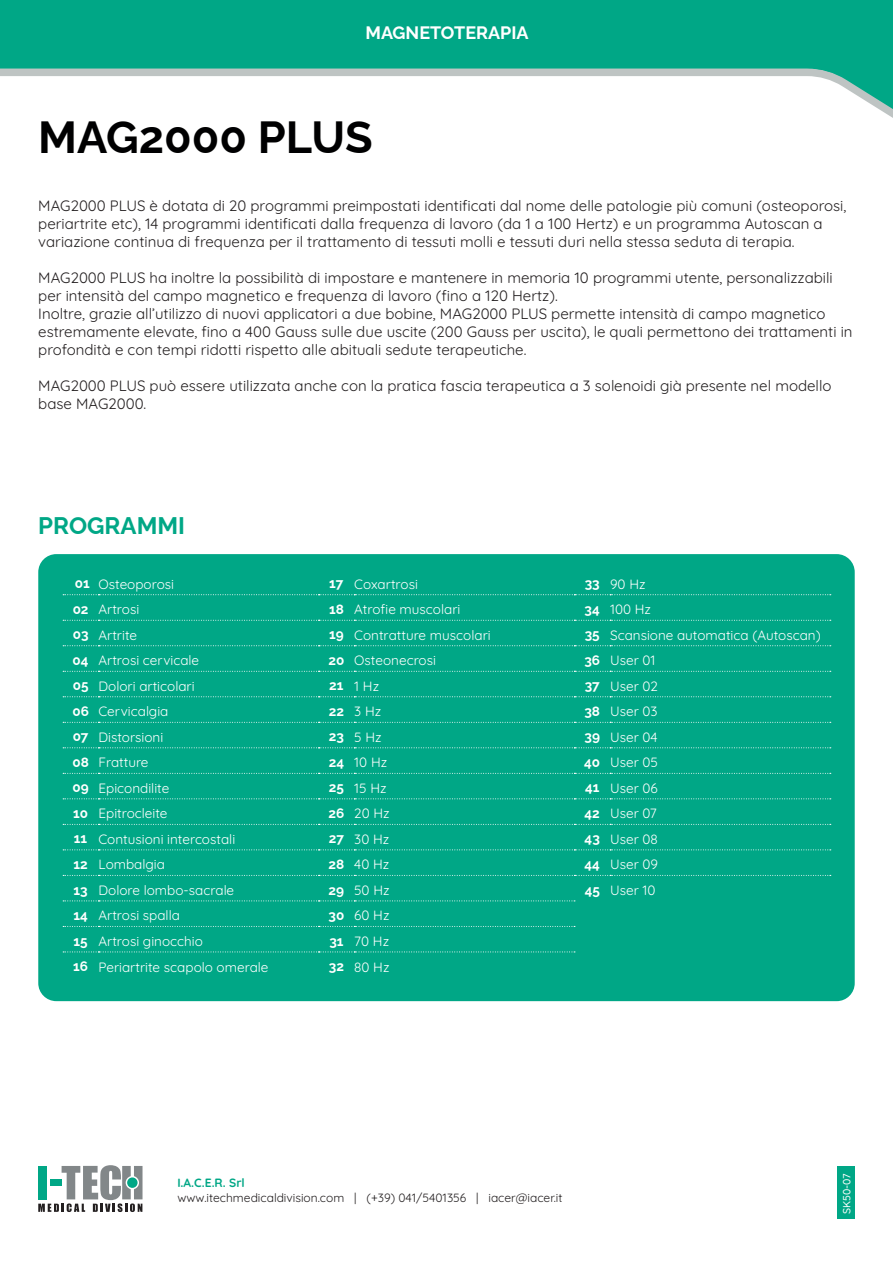
<style>
.page{position:relative;width:893px;height:1263px;background:#fff}
.page>*{position:absolute;margin:0;border:0;box-sizing:border-box;transform-origin:0 0}
.t1{font:700 45px "Raleway";color:#000001}
.t2{font:700 24px "Raleway";color:#00a786}
.t3{font:700 18px "Raleway";color:#fff}
.t4{font:15px/18px "Quicksand";color:#231f20}
.t5{font:13.5px "Quicksand";color:#fff}
.t6{font:700 13.5px "Raleway";color:#fff}
.t7{font:12px "Quicksand";color:#231f20}
.t8{font:700 12px "Quicksand";color:#00a786}
.t9{font:500 10.5px "Quicksand";color:#fff}
</style>
<div class="page">
<div style="left:0;top:0;width:893px;height:65px;background:#00a786"></div>
<svg style="left:0;top:65px;width:893px;height:53px"></svg>
<svg style="left:38px;top:1165px;width:105px;height:47px"></svg>
<div style="left:837px;top:1166px;width:18px;height:53px;background:#00a786"></div>
<div style="left:38px;top:554px;width:817px;height:447px;background:#00a786;border-radius:18px"></div>
<svg style="left:63px;top:594px;width:768px;height:1px"></svg>
<svg style="left:63px;top:900px;width:512px;height:1px"></svg>
<svg style="left:63px;top:926px;width:512px;height:1px"></svg>
<svg style="left:63px;top:951px;width:512px;height:1px"></svg>
<svg style="left:63px;top:620px;width:768px;height:1px"></svg>
<svg style="left:63px;top:645px;width:768px;height:1px"></svg>
<svg style="left:63px;top:671px;width:768px;height:1px"></svg>
<svg style="left:63px;top:696px;width:768px;height:1px"></svg>
<svg style="left:63px;top:722px;width:768px;height:1px"></svg>
<svg style="left:63px;top:747px;width:768px;height:1px"></svg>
<svg style="left:63px;top:773px;width:768px;height:1px"></svg>
<svg style="left:63px;top:798px;width:768px;height:1px"></svg>
<svg style="left:63px;top:824px;width:768px;height:1px"></svg>
<svg style="left:63px;top:849px;width:768px;height:1px"></svg>
<svg style="left:63px;top:875px;width:768px;height:1px"></svg>
<p class="t3" style="left:365px;top:18px;width:165px">MAGNETOTERAPIA</p>
<p class="t1" style="left:38px;top:101px;width:336px">MAG2000 PLUS</p>
<p class="t4" style="left:38px;top:195px;width:810px">MAG2000 PLUS è dotata di 20 programmi preimpostati identificati dal nome delle patologie più comuni (osteoporosi, periartrite etc), 14 programmi identificati dalla frequenza di lavoro (da 1 a 100 Hertz) e un programma Autoscan a variazione continua di frequenza per il trattamento di tessuti molli e tessuti duri nella stessa seduta di terapia.</p>
<p class="t4" style="left:38px;top:267px;width:796px">MAG2000 PLUS ha inoltre la possibilità di impostare e mantenere in memoria 10 programmi utente, personalizzabili per intensità del campo magnetico e frequenza di lavoro (fino a 120 Hertz).</p>
<p class="t4" style="left:38px;top:303px;width:816px">Inoltre, grazie all’utilizzo di nuovi applicatori a due bobine, MAG2000 PLUS permette intensità di campo magnetico estremamente elevate, fino a 400 Gauss sulle due uscite (200 Gauss per uscita), le quali permettono dei trattamenti in profondità e con tempi ridotti rispetto alle abituali sedute terapeutiche.</p>
<p class="t4" style="left:38px;top:375px;width:795px">MAG2000 PLUS può essere utilizzata anche con la pratica fascia terapeutica a 3 solenoidi già presente nel modello base MAG2000.</p>
<p class="t2" style="left:38px;top:507px;width:148px">PROGRAMMI</p>
<p class="t6" style="left:75px;top:573px;width:16px">01</p>
<p class="t5" style="left:98px;top:573px;width:77px">Osteoporosi</p>
<p class="t6" style="left:329px;top:573px;width:16px">17</p>
<p class="t5" style="left:354px;top:573px;width:65px">Coxartrosi</p>
<p class="t6" style="left:585px;top:573px;width:17px">33</p>
<p class="t5" style="left:610px;top:573px;width:37px">90 Hz</p>
<p class="t6" style="left:73px;top:598px;width:17px">02</p>
<p class="t5" style="left:98px;top:599px;width:42px">Artrosi</p>
<p class="t6" style="left:329px;top:598px;width:16px">18</p>
<p class="t5" style="left:354px;top:599px;width:108px">Atrofie muscolari</p>
<p class="t6" style="left:585px;top:598px;width:17px">34</p>
<p class="t5" style="left:610px;top:599px;width:42px">100 Hz</p>
<p class="t6" style="left:73px;top:624px;width:17px">03</p>
<p class="t5" style="left:98px;top:624px;width:40px">Artrite</p>
<p class="t6" style="left:329px;top:624px;width:16px">19</p>
<p class="t5" style="left:354px;top:624px;width:138px">Contratture muscolari</p>
<p class="t6" style="left:585px;top:624px;width:17px">35</p>
<p class="t5" style="left:610px;top:624px;width:212px">Scansione automatica (Autoscan)</p>
<p class="t6" style="left:73px;top:649px;width:17px">04</p>
<p class="t5" style="left:98px;top:650px;width:102px">Artrosi cervicale</p>
<p class="t6" style="left:328px;top:649px;width:17px">20</p>
<p class="t5" style="left:354px;top:650px;width:83px">Osteonecrosi</p>
<p class="t6" style="left:584px;top:649px;width:17px">36</p>
<p class="t5" style="left:610px;top:650px;width:47px">User 01</p>
<p class="t6" style="left:73px;top:675px;width:17px">05</p>
<p class="t5" style="left:98px;top:675px;width:98px">Dolori articolari</p>
<p class="t6" style="left:329px;top:675px;width:16px">21</p>
<p class="t5" style="left:354px;top:675px;width:26px">1 Hz</p>
<p class="t6" style="left:585px;top:675px;width:17px">37</p>
<p class="t5" style="left:610px;top:675px;width:49px">User 02</p>
<p class="t6" style="left:72px;top:700px;width:18px">06</p>
<p class="t5" style="left:98px;top:701px;width:71px">Cervicalgia</p>
<p class="t6" style="left:329px;top:700px;width:17px">22</p>
<p class="t5" style="left:354px;top:701px;width:28px">3 Hz</p>
<p class="t6" style="left:584px;top:700px;width:17px">38</p>
<p class="t5" style="left:610px;top:701px;width:49px">User 03</p>
<p class="t6" style="left:73px;top:726px;width:17px">07</p>
<p class="t5" style="left:98px;top:726px;width:66px">Distorsioni</p>
<p class="t6" style="left:329px;top:726px;width:17px">23</p>
<p class="t5" style="left:354px;top:726px;width:29px">5 Hz</p>
<p class="t6" style="left:584px;top:726px;width:17px">39</p>
<p class="t5" style="left:610px;top:726px;width:49px">User 04</p>
<p class="t6" style="left:72px;top:751px;width:18px">08</p>
<p class="t5" style="left:98px;top:752px;width:52px">Fratture</p>
<p class="t6" style="left:329px;top:751px;width:17px">24</p>
<p class="t5" style="left:354px;top:752px;width:34px">10 Hz</p>
<p class="t6" style="left:584px;top:751px;width:17px">40</p>
<p class="t5" style="left:610px;top:752px;width:49px">User 05</p>
<p class="t6" style="left:72px;top:777px;width:18px">09</p>
<p class="t5" style="left:98px;top:777px;width:72px">Epicondilite</p>
<p class="t6" style="left:329px;top:777px;width:17px">25</p>
<p class="t5" style="left:354px;top:777px;width:34px">15 Hz</p>
<p class="t6" style="left:585px;top:777px;width:16px">41</p>
<p class="t5" style="left:610px;top:777px;width:49px">User 06</p>
<p class="t6" style="left:73px;top:802px;width:16px">10</p>
<p class="t5" style="left:98px;top:803px;width:70px">Epitrocleite</p>
<p class="t6" style="left:329px;top:802px;width:17px">26</p>
<p class="t5" style="left:354px;top:803px;width:37px">20 Hz</p>
<p class="t6" style="left:585px;top:802px;width:17px">42</p>
<p class="t5" style="left:610px;top:803px;width:48px">User 07</p>
<p class="t6" style="left:74px;top:828px;width:15px">11</p>
<p class="t5" style="left:98px;top:829px;width:138px">Contusioni intercostali</p>
<p class="t6" style="left:329px;top:828px;width:17px">27</p>
<p class="t5" style="left:354px;top:829px;width:36px">30 Hz</p>
<p class="t6" style="left:585px;top:828px;width:17px">43</p>
<p class="t5" style="left:610px;top:829px;width:49px">User 08</p>
<p class="t6" style="left:73px;top:853px;width:16px">12</p>
<p class="t5" style="left:98px;top:854px;width:68px">Lombalgia</p>
<p class="t6" style="left:329px;top:853px;width:17px">28</p>
<p class="t5" style="left:354px;top:854px;width:37px">40 Hz</p>
<p class="t6" style="left:585px;top:853px;width:17px">44</p>
<p class="t5" style="left:610px;top:854px;width:50px">User 09</p>
<p class="t6" style="left:74px;top:879px;width:16px">13</p>
<p class="t5" style="left:98px;top:880px;width:137px">Dolore lombo-sacrale</p>
<p class="t6" style="left:329px;top:879px;width:17px">29</p>
<p class="t5" style="left:354px;top:880px;width:37px">50 Hz</p>
<p class="t6" style="left:585px;top:879px;width:17px">45</p>
<p class="t5" style="left:610px;top:880px;width:47px">User 10</p>
<p class="t6" style="left:73px;top:904px;width:16px">14</p>
<p class="t5" style="left:98px;top:905px;width:83px">Artrosi spalla</p>
<p class="t6" style="left:329px;top:904px;width:17px">30</p>
<p class="t5" style="left:354px;top:905px;width:37px">60 Hz</p>
<p class="t6" style="left:74px;top:930px;width:16px">15</p>
<p class="t5" style="left:98px;top:931px;width:106px">Artrosi ginocchio</p>
<p class="t6" style="left:329px;top:930px;width:16px">31</p>
<p class="t5" style="left:354px;top:931px;width:36px">70 Hz</p>
<p class="t6" style="left:73px;top:956px;width:16px">16</p>
<p class="t5" style="left:98px;top:956px;width:172px">Periartrite scapolo omerale</p>
<p class="t6" style="left:329px;top:956px;width:17px">32</p>
<p class="t5" style="left:354px;top:956px;width:37px">80 Hz</p>
<p class="t8" style="left:177px;top:1174px;width:69px">I.A.C.E.R. Srl</p>
<p class="t7" style="left:177px;top:1188px;width:387px">www.itechmedicaldivision.com | (+39) 041/5401356 | iacer@iacer.it</p>
<p class="t9" style="left:838px;top:1214px;width:42px;rotate:-90deg">SK50-07</p>
</div>
